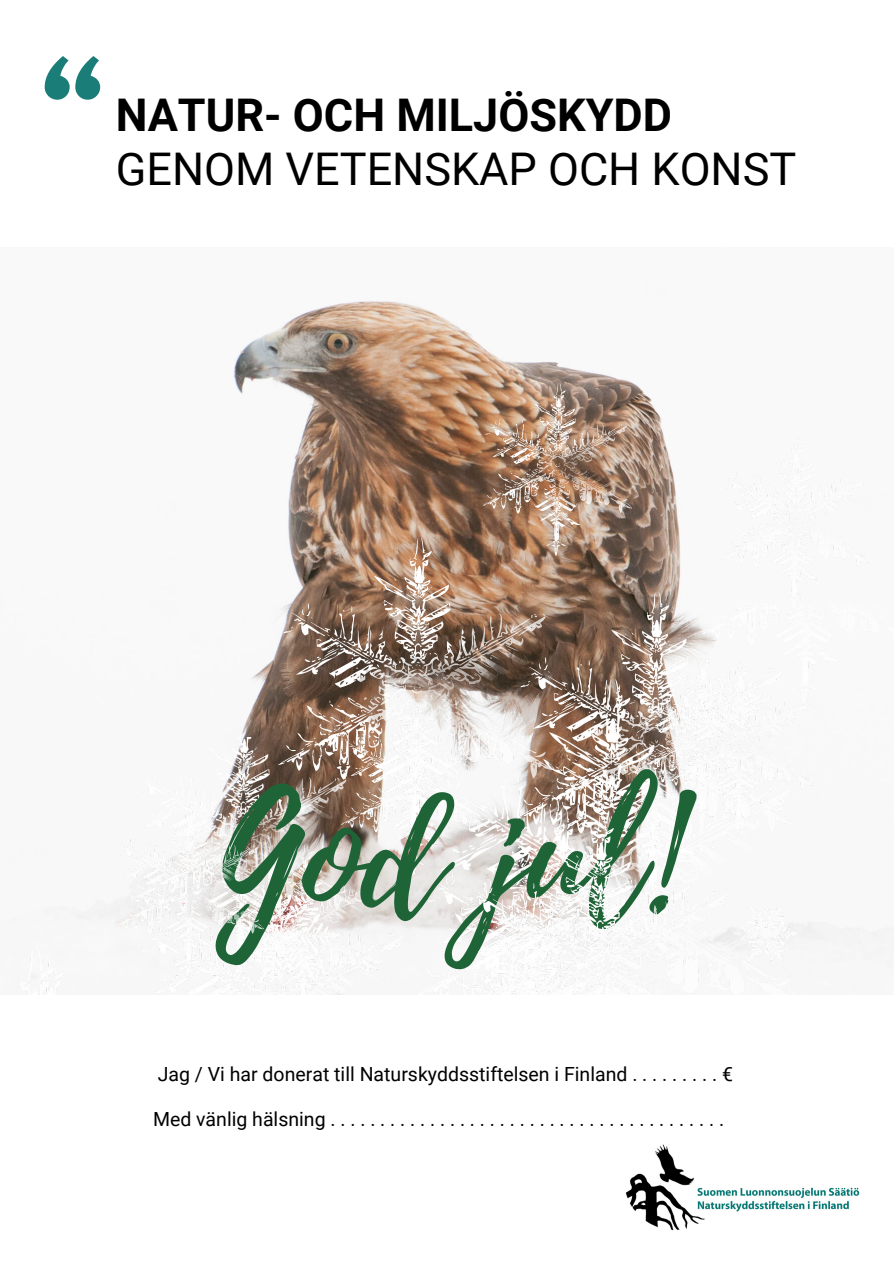
<style>
.page{position:relative;width:894px;height:1264px;background:#fff}
.page>*{position:absolute;margin:0;border:0;box-sizing:border-box;transform-origin:0 0}
.t1{font:155.25px "Playlist Script";color:#1e6436}
.t2{font:700 120px "League Spartan";color:#1b7d78}
.t3{font:45px "Roboto";color:#000}
.t4{font:700 45px "Roboto";color:#000}
.t5{font:19.5px "Roboto";color:#000}
</style>
<div class="page">
<img style="left:233px;top:301px;width:637px;height:262px">
<img style="left:234px;top:383px;width:397px;height:599px">
<img style="left:471px;top:437px;width:397px;height:524px">
<img style="left:13px;top:804px;width:251px;height:191px">
<img style="left:416px;top:661px;width:397px;height:334px">
<img style="left:625px;top:1144px;width:235px;height:87px">
<p class="t2" style="left:42px;top:49px;width:67px">“</p>
<p class="t4" style="left:116px;top:89px;width:557px">NATUR- OCH MILJÖSKYDD</p>
<p class="t3" style="left:116px;top:143px;width:681px">GENOM VETENSKAP OCH KONST</p>
<p class="t1" style="left:215px;top:743px;width:464px">God jul!</p>
<p class="t5" style="left:158px;top:1062px;width:576px">Jag / Vi har donerat till Naturskyddsstiftelsen i Finland . . . . . . . . . €</p>
<p class="t5" style="left:153px;top:1107px;width:572px">Medvänlighälsning........................................</p>
</div>
